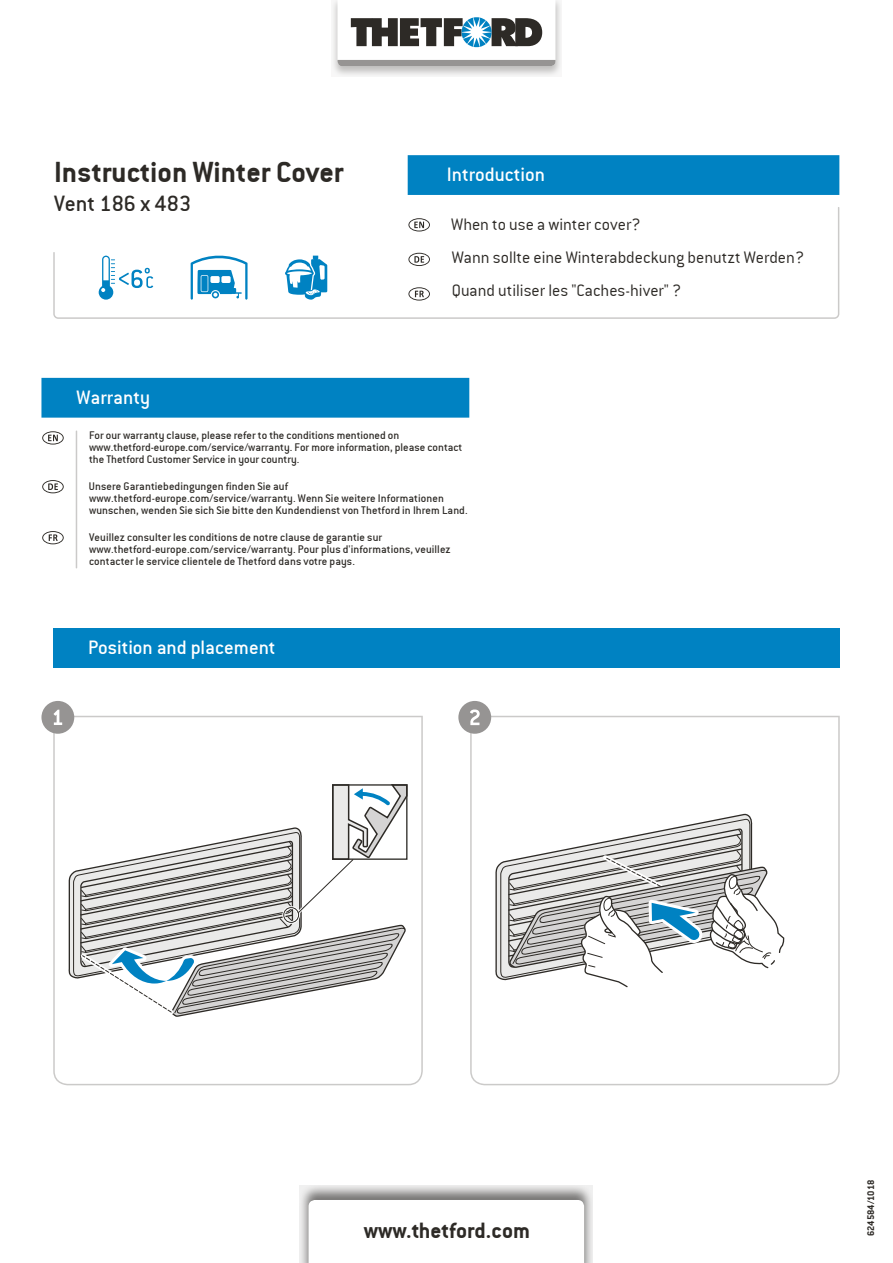
<style>
.page{position:relative;width:893px;height:1263px;background:#fff}
.page>*{position:absolute;margin:0;border:0;box-sizing:border-box;transform-origin:0 0}
.t1{font:700 31.5px "Conduit IT Cbold";color:#2d2a26}
.t2{font:700 24px "Conduit IT Cbold";color:#2d2a26}
.t3{font:500 24px "Conduit IT Cmedium";color:#2d2a26}
.t4{font:500 21px "Conduit IT Cmedium";color:#fff}
.t5{font:300 18px/32.7px "Conduit IT Clight";color:#2d2a26}
.t6{font:500 12px/12px "Conduit IT Cmedium";letter-spacing:.005em;color:#2d2a26}
.t7{font:700 10.5px "Conduit IT Cbold";color:#2d2a26}
</style>
<div class="page">
<svg style="left:333px;top:0;width:228px;height:76px"></svg>
<svg style="left:337px;top:0;width:218px;height:66px"></svg>
<svg style="left:300px;top:1185px;width:293px;height:78px;background:#bbbbba"></svg>
<svg style="left:309px;top:1200px;width:275px;height:63px"></svg>
<div style="left:53px;top:628px;width:787px;height:40px;background:#0082c2"></div>
<svg style="left:53px;top:716px;width:370px;height:369px"></svg>
<div style="left:41px;top:701px;width:33px;height:33px;background:#969493;border-radius:50%"></div>
<svg style="left:54px;top:710px;width:8px;height:15px"></svg>
<svg style="left:470px;top:716px;width:370px;height:369px"></svg>
<div style="left:458px;top:701px;width:33px;height:33px;background:#969493;border-radius:50%"></div>
<svg style="left:470px;top:709px;width:10px;height:16px"></svg>
<svg style="left:53px;top:207px;width:786px;height:112px"></svg>
<div style="left:41px;top:378px;width:428px;height:40px;background:#0082c2"></div>
<hr style="left:76px;top:430px;width:1px;height:138px;background:#cbcac9">
<div style="left:408px;top:155px;width:431px;height:40px;background:#0082c2"></div>
<svg style="left:42px;top:431px;width:22px;height:14px"></svg>
<svg style="left:42px;top:480px;width:22px;height:13px"></svg>
<svg style="left:42px;top:531px;width:22px;height:13px"></svg>
<svg style="left:408px;top:218px;width:22px;height:13px"></svg>
<svg style="left:408px;top:253px;width:22px;height:13px"></svg>
<svg style="left:408px;top:287px;width:22px;height:14px"></svg>
<h1 class="t1" style="left:54px;top:153px;width:291px">Instruction Winter Cover</h1>
<h2 class="t3" style="left:54px;top:190px;width:139px">Vent 186 x 483</h2>
<h3 class="t4" style="left:447px;top:163px;width:100px">Introduction</h3>
<h3 class="t5" style="left:451px;top:208px;width:191px">When to use a winter cover?</h3>
<h3 class="t5" style="left:452px;top:241px;width:354px">Wann sollte eine Winterabdeckung benutzt Werden?<br>Quand utiliser les "Caches-hiver" ?</h3>
<h3 class="t4" style="left:76px;top:385px;width:75px">Warranty</h3>
<p class="t6" style="left:89px;top:429px;width:375px">For our warranty clause, please refer to the conditions mentioned on www.thetford-europe.com/service/warranty. For more information, please contact the Thetford Customer Service in your country.</p>
<p class="t6" style="left:89px;top:480px;width:380px">Unsere Garantiebedingungen finden Sie auf www.thetford-europe.com/service/warranty. Wenn Sie weitere Informationen wunschen, wenden Sie sich Sie bitte den Kundendienst von Thetford in Ihrem Land.</p>
<p class="t6" style="left:89px;top:531px;width:363px">Veuillez consulter les conditions de notre clause de garantie sur www.thetford-europe.com/service/warranty. Pour plus d'informations, veuillez contacter le service clientele de Thetford dans votre pays.</p>
<h3 class="t4" style="left:88px;top:635px;width:189px">Position and placement</h3>
<h2 class="t2" style="left:364px;top:1216px;width:168px">www.thetford.com</h2>
<p class="t7" style="left:865px;top:1236px;width:58px;rotate:-90deg">624584/1018</p>
</div>
